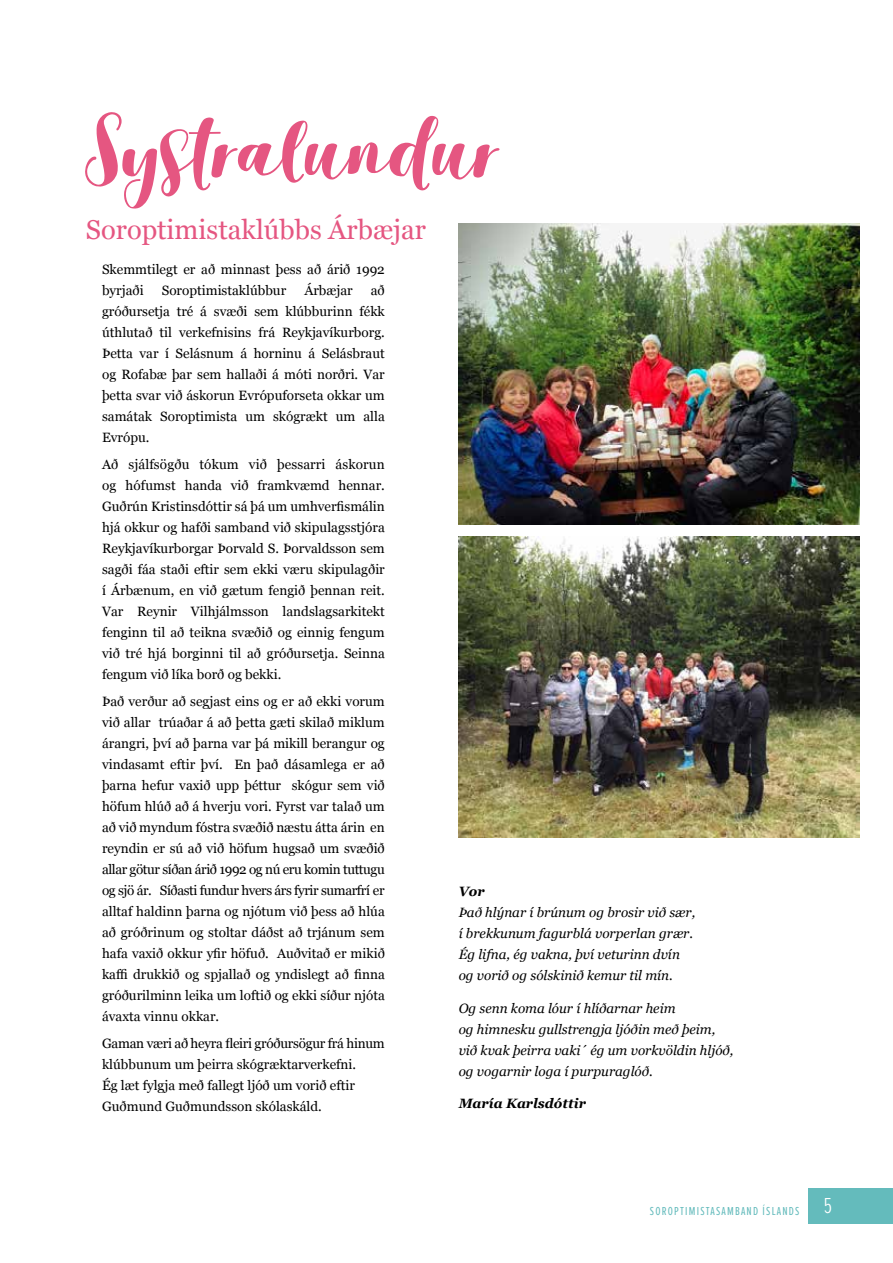
<style>
.page{position:relative;width:893px;height:1263px;background:#fff}
.page>*{position:absolute;margin:0;border:0;box-sizing:border-box;transform-origin:0 0}
.t1{font:73.5px "Salmela Script";color:#e55681}
.t2{font:27.15px "Georgia";color:#e55681}
.t3{font:13.5px/21px "Georgia";color:#000;text-align:justify}
.t4{font:italic 13.5px/21px "Georgia";color:#000}
.t5{font:italic 700 13.5px "Georgia";color:#000}
.t6{font:12px "Proxima Nova Ex Cn";letter-spacing:.1em;color:#64bbbc}
</style>
<div class="page">
<div style="left:808px;top:1188px;width:85px;height:36px;background:#64bbbc"></div>
<img style="left:459px;top:224px;width:401px;height:301px">
<img style="left:459px;top:537px;width:401px;height:301px">
<h1 class="t1" style="left:86px;top:99px;width:416px">Systralundur</h1>
<h2 class="t2" style="left:86px;top:209px;width:341px">Soroptimistaklúbbs Árbæjar</h2>
<p class="t3" style="left:102px;top:258px;width:284px">Skemmtilegt er að minnast þess að árið 1992 byrjaði</p>
<p class="t3" style="left:162px;top:279px;width:126px">Soroptimistaklúbbur</p>
<p class="t3" style="left:304px;top:279px;width:50px">Árbæjar</p>
<p class="t3" style="left:102px;top:279px;width:284px;text-indent:269px">að gróðursetja tré á svæði sem klúbburinn fékk úthlutað til verkefnisins frá Reykjavíkurborg.<br>Þetta var í Selásnum á horninu á Selásbraut og Rofabæ þar sem hallaði á móti norðri. Var þetta svar við áskorun Evrópuforseta okkar um samátak Soroptimista um skógrækt um alla Evrópu.</p>
<p class="t3" style="left:102px;top:453px;width:284px">Að sjálfsögðu tókum við þessarri áskorun og hófumst handa við framkvæmd hennar.<br>Guðrún Kristinsdóttir sá þá um umhverfismálin hjá okkur og hafði samband við skipulagsstjóra Reykjavíkurborgar Þorvald S. Þorvaldsson sem sagði fáa staði eftir sem ekki væru skipulagðir í Árbænum, en við gætum fengið þennan reit.<br>Var Reynir Vilhjálmsson landslagsarkitekt fenginn til að teikna svæðið og einnig fengum við tré hjá borginni til að gróðursetja. Seinna fengum við líka borð og bekki.</p>
<p class="t3" style="left:102px;top:690px;width:284px">Það verður að segjast eins og er að ekki vorum við allar trúaðar á að þetta gæti skilað miklum árangri, því að þarna var þá mikill berangur og vindasamt eftir því. En það dásamlega er að þarna hefur vaxið upp þéttur skógur sem við höfum hlúð að á hverju vori. Fyrst var talað um að við myndum fóstra svæðið næstu átta árin en reyndin er sú að við höfum hugsað um svæðið allar götur síðan árið 1992 og nú eru komin tuttugu og sjö ár. Síðasti fundur hvers árs fyrir sumarfrí er alltaf haldinn þarna og njótum við þess að hlúa að gróðrinum og stoltar dáðst að trjánum sem hafa vaxið okkur yfir höfuð. Auðvitað er mikið kaffi drukkið og spjallað og yndislegt að finna gróðurilminn leika um loftið og ekki síður njóta ávaxta vinnu okkar.</p>
<p class="t3" style="left:102px;top:1032px;width:284px;text-align:left">Gaman væri að heyra fleiri gróðursögur frá hinum klúbbunum um þeirra skógræktarverkefni.<br>Ég læt fylgja með fallegt ljóð um vorið eftir Guðmund Guðmundsson skólaskáld.</p>
<p class="t5" style="left:459px;top:881px;width:28px">Vor</p>
<p class="t4" style="left:459px;top:901px;width:238px">Það hlýnar í brúnum og brosir við sær, í brekkunum fagurblá vorperlan grær.<br>Ég lifna, ég vakna, því veturinn dvín og vorið og sólskinið kemur til mín.</p>
<p class="t4" style="left:459px;top:997px;width:276px">Og senn koma lóur í hlíðarnar heim<br>og himnesku gullstrengja ljóðin með þeim, við kvak þeirra vaki´ ég um vorkvöldin hljóð, og vogarnir loga í purpuraglóð.</p>
<p class="t5" style="left:459px;top:1093px;width:129px">María Karlsdóttir</p>
<p class="t6" style="left:650px;top:1206px;width:184px">SOROPTIMISTASAMBAND ÍSLANDS <sup>5</sup></p>
</div>
